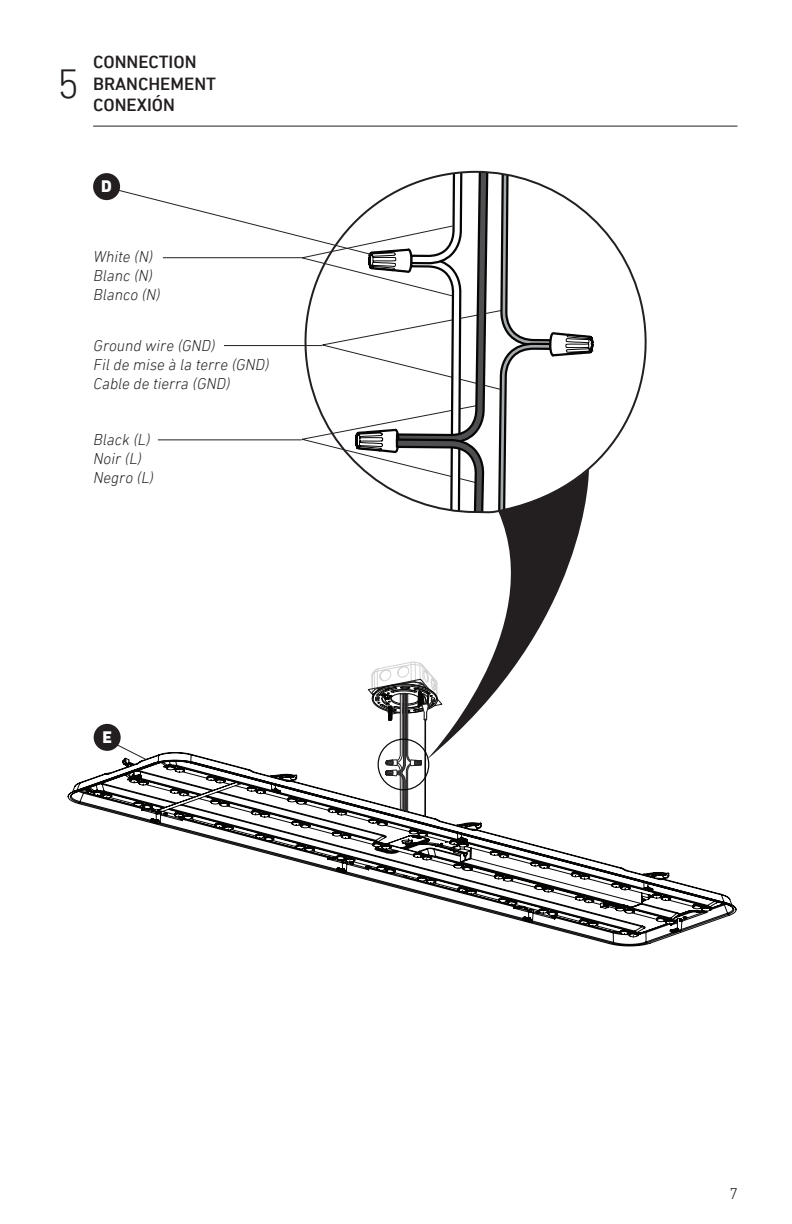
<style>
.page{position:relative;width:792px;height:1224px;background:#fff}
.page>*{position:absolute;margin:0;border:0;box-sizing:border-box;transform-origin:0 0}
.t1{font:300 41.6px "DIN Next LT Pro";color:#231f20}
.Titles{font:500 18px/21.6px "DIN Next LT Pro";color:#231f20}
.t2{font:800 17px "DIN Next LT Pro";color:#fff}
.t3{font:italic 300 16px/19.2px "DIN Next LT Pro";color:#231f20}
.t4{font:300 16px "DIN Next LT Pro";color:#231f20}
</style>
<div class="page">
<svg style="left:68px;top:752px;width:669px;height:194px"></svg>
<hr style="left:425px;top:719px;width:1px;height:97px;background:#050504">
<svg style="left:367px;top:662px;width:77px;height:150px"></svg>
<div style="left:378px;top:739px;width:51px;height:51px;border:1px solid #050504;border-radius:50%"></div>
<svg style="left:112px;top:745px;width:36px;height:16px"></svg>
<div style="left:94px;top:724px;width:27px;height:27px;background:#231f20;border-radius:50%"></div>
<hr style="left:93px;top:126px;width:645px;height:1px;background:#231f20">
<div style="left:93px;top:173px;width:27px;height:27px;background:#231f20;border-radius:50%"></div>
<svg style="left:457px;top:170px;width:190px;height:295px"></svg>
<svg style="left:116px;top:172px;width:479px;height:334px"></svg>
<svg style="left:426px;top:469px;width:164px;height:291px"></svg>
<p class="t1" style="left:57px;top:60px;width:24px">5</p>
<p class="Titles" style="left:93px;top:51px;width:125px">CONNECTION<br>BRANCHEMENT<br>CONEXIÓN</p>
<p class="t2" style="left:101px;top:177px;width:12px">D</p>
<p class="t3" style="left:94px;top:246px;width:69px">White (N)<br>Blanc (N)<br>Blanco (N)</p>
<p class="t3" style="left:94px;top:336px;width:177px">Ground wire (GND)<br>Fil de mise à la terre (GND)<br>Cable de tierra (GND)</p>
<p class="t3" style="left:94px;top:429px;width:62px">Black (L)<br>Noir (L)<br>Negro (L)</p>
<p class="t2" style="left:102px;top:727px;width:11px">E</p>
<p class="t4" style="left:729px;top:1184px;width:10px">7</p>
</div>
